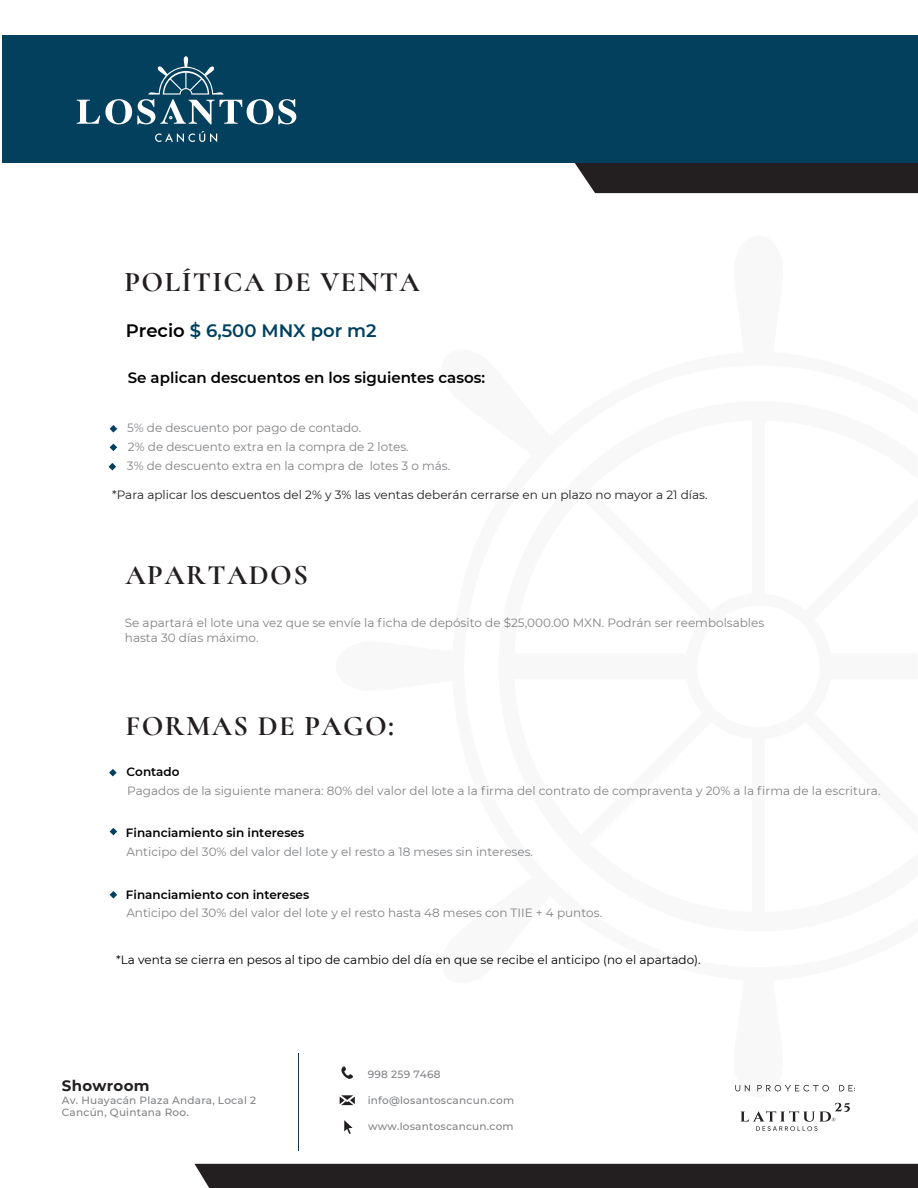
<style>
.page{position:relative;width:918px;height:1188px;background:#fff}
.page>*{position:absolute;margin:0;border:0;box-sizing:border-box;transform-origin:0 0}
.t1{font:700 28.35px "Cormorant Unicase";letter-spacing:.05em;color:#231f20}
.t2{font:600 18px "Montserrat";color:#02405e}
.t3{font:600 15px "Montserrat";color:#000001}
.t4{font:700 15px "Montserrat";letter-spacing:.02em;color:#231f20}
.t5{font:12px/19.2px "Montserrat";color:#808285}
.t6{font:12px "Montserrat";color:#231f20}
.t7{font:12px "Montserrat";color:#000001}
.t8{font:600 12px "Montserrat";color:#000001}
.t9{font:500 10.5px/12.6px "Montserrat";letter-spacing:.02em;color:#808285}
.s1{color:#000001}
</style>
<div class="page">
<svg style="left:519px;top:162px;width:399px;height:31px;fill:#231f20"></svg>
<div style="left:2px;top:35px;width:916px;height:127px;background:#02405e"></div>
<div style="left:194px;top:1164px;width:724px;height:24px;background:#231f20"></div>
<svg style="left:341px;top:1066px;width:12px;height:13px"></svg>
<svg style="left:344px;top:1120px;width:9px;height:14px"></svg>
<svg style="left:340px;top:1095px;width:15px;height:10px"></svg>
<hr style="left:298px;top:1053px;width:1px;height:98px;background:#16354b">
<svg style="left:77px;top:56px;width:219px;height:68px"></svg>
<svg style="left:155px;top:131px;width:62px;height:11px"></svg>
<svg style="left:735px;top:1085px;width:15px;height:7px"></svg>
<svg style="left:757px;top:1085px;width:72px;height:6px"></svg>
<svg style="left:839px;top:1085px;width:16px;height:6px"></svg>
<svg style="left:740px;top:1103px;width:110px;height:28px"></svg>
<svg style="left:110px;top:425px;width:7px;height:8px"></svg>
<svg style="left:110px;top:444px;width:7px;height:7px"></svg>
<svg style="left:109px;top:463px;width:7px;height:7px"></svg>
<svg style="left:109px;top:769px;width:8px;height:7px"></svg>
<svg style="left:110px;top:828px;width:7px;height:7px"></svg>
<svg style="left:110px;top:891px;width:7px;height:8px"></svg>
<h1 class="t1" style="left:124px;top:265px;width:297px">POLÍTICA DE VENTA</h1>
<h2 class="t2" style="left:126px;top:318px;width:252px"><span class="s1">Precio</span> $ 6,500 MNX por m2</h2>
<p class="t3" style="left:128px;top:367px;width:359px">Se aplican descuentos en los siguientes casos:</p>
<p class="t5" style="left:127px;top:418px;width:283px">5% de descuento por pago de contado.<br>2% de descuento extra en la compra de 2 lotes.</p>
<p class="t5" style="left:127px;top:456px;width:325px">3% de descuento extra en la compra de lotes 3 o más.</p>
<p class="t6" style="left:112px;top:487px;width:597px">*Para aplicar los descuentos del 2% y 3% las ventas deberán cerrarse en un plazo no mayor a 21 días.</p>
<h1 class="t1" style="left:126px;top:558px;width:184px">APARTADOS</h1>
<p class="t5" style="left:125px;top:615px;width:641px;line-height:14.4px">Se apartará el lote una vez que se envíe la ficha de depósito de $25,000.00 MXN. Podrán ser reembolsables hasta 30 días máximo.</p>
<h1 class="t1" style="left:126px;top:708px;width:270px">FORMAS DE PAGO:</h1>
<p class="t8" style="left:127px;top:763px;width:55px">Contado</p>
<p class="t5" style="left:127px;top:781px;width:755px">Pagados de la siguiente manera: 80% del valor del lote a la firma del contrato de compraventa y 20% a la firma de la escritura.</p>
<p class="t8" style="left:126px;top:824px;width:180px">Financiamiento sin intereses</p>
<p class="t5" style="left:127px;top:842px;width:408px">Anticipo del 30% del valor del lote y el resto a 18 meses sin intereses.</p>
<p class="t8" style="left:126px;top:886px;width:185px">Financiamiento con intereses</p>
<p class="t5" style="left:126px;top:903px;width:477px">Anticipo del 30% del valor del lote y el resto hasta 48 meses con TIIE + 4 puntos.</p>
<p class="t7" style="left:116px;top:951px;width:586px">*La venta se cierra en pesos al tipo de cambio del día en que se recibe el anticipo (no el apartado).</p>
<p class="t4" style="left:62px;top:1075px;width:89px">Showroom</p>
<p class="t9" style="left:62px;top:1093px;width:196px">Av. Huayacán Plaza Andara, Local 2<br>Cancún, Quintana Roo.</p>
<p class="t9" style="left:368px;top:1068px;width:74px">998 259 7468</p>
<p class="t9" style="left:368px;top:1094px;width:148px">info@losantoscancun.com</p>
<p class="t9" style="left:368px;top:1119px;width:147px">www.losantoscancun.com</p>
</div>
